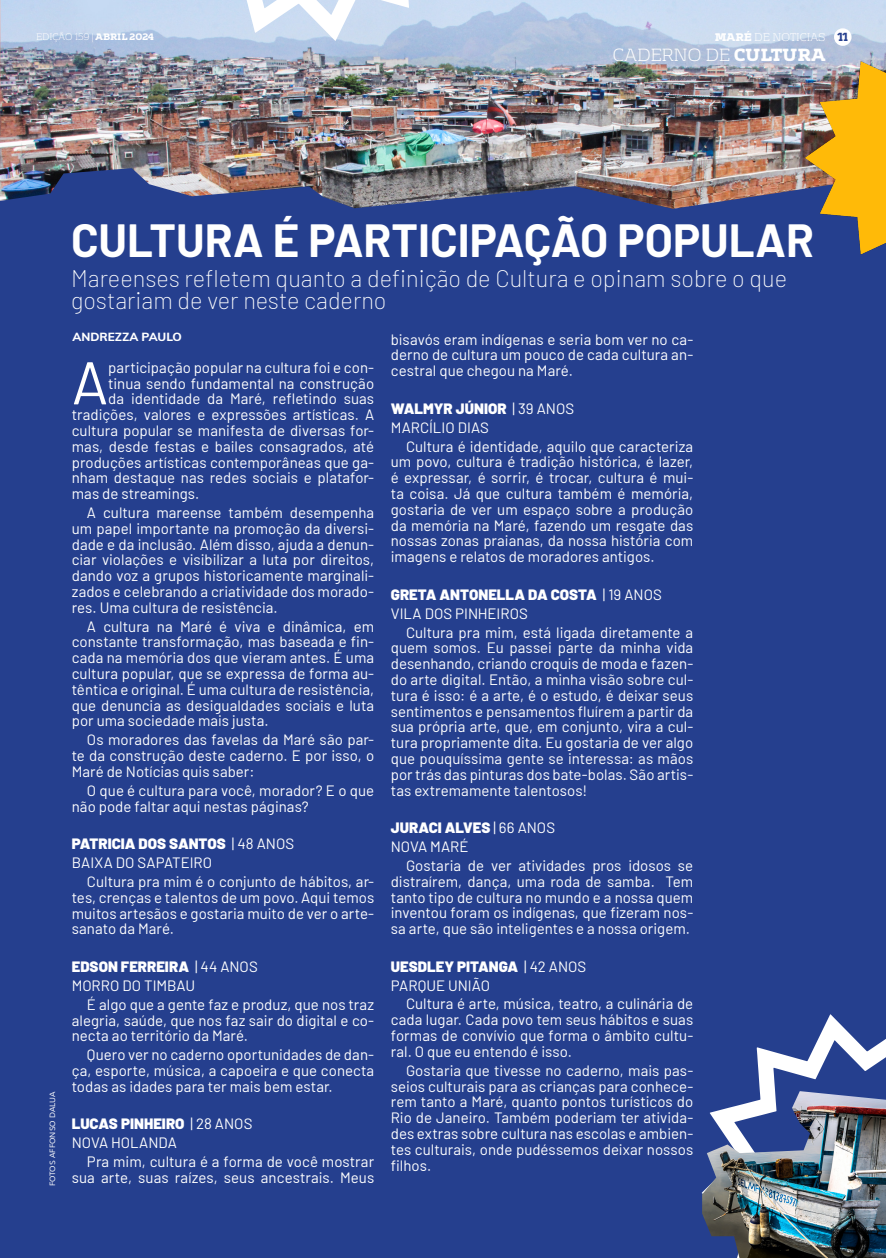
<style>
.page{position:relative;width:886px;height:1258px;background:#253f8e}
.page>*{position:absolute;margin:0;border:0;box-sizing:border-box;transform-origin:0 0}
.t1{font:60.12px "Barlow";color:#fff}
.t2{font:700 45.5px "Barlow";color:#fff}
.t3{font:200 23.5px/22px "Barlow";color:#fff}
.t4{font:300 16px "Vezus Serif";letter-spacing:-.005em;color:#fff}
.t5{font:15px/15.8px "Barlow";color:#fff;text-align:justify}
.t6{font:900 15px "Barlow";color:#fff}
.Autor{font:800 11.75px "Muli";color:#fff}
.t7{font:900 10.62px "Vezus Serif W01";color:#253f8e}
.t8{font:300 10px "Vezus Serif W01";color:#fff}
.t9{font:300 8.5px "Vezus Serif W01";color:#fff}
.t10{font:7.5px "Muli";color:#fff;scale:1.05 1}
.s1{font-weight:900}
.s2{font-family:"Vezus Serif W01";font-weight:900}
.s3{font-weight:400}
</style>
<div class="page">
<img style="left:0;top:0;width:786px;height:209px">
<svg style="left:756px;top:1014px;width:130px;height:77px"></svg>
<img style="left:0;top:0;width:1px;height:136px">
<img style="left:786px;top:0;width:100px;height:255px">
<img style="left:702px;top:1091px;width:184px;height:167px">
<div style="left:834px;top:28px;width:17px;height:18px;background:#fff;border-radius:50%"></div>
<svg style="left:157px;top:0;width:307px;height:41px;background:#ceddf1"></svg>
<p class="t9" style="left:36px;top:32px;width:119px">EDIÇÃO 159 | <span class="s1">ABRIL 2024</span></p>
<p class="t8" style="left:715px;top:31px;width:112px"><span class="s1">MARÉ</span> DE NOTICIAS</p>
<p class="t7" style="left:837px;top:30px;width:12px">11</p>
<p class="t4" style="left:613px;top:45px;width:214px">CADERNO DE <span class="s2">CULTURA</span></p>
<p class="t2" style="left:71px;top:207px;width:744px">CULTURA É PARTICIPAÇÃO POPULAR</p>
<p class="t10" style="left:48px;top:1186px;width:92px;rotate:-90deg">FOTOS AFFONSO DALUA</p>
<p class="t3" style="left:71px;top:266px;width:718px">Mareenses refletem quanto a definição de Cultura e opinam sobre o que gostariam de ver neste caderno</p>
<p class="Autor" style="left:72px;top:329px;width:111px">ANDREZZA PAULO</p>
<p class="t1" style="left:72px;top:339px;width:38px">A</p>
<p class="t5" style="left:108px;top:358px;width:267px">participação popular na cultura foi e con-</p>
<p class="t5" style="left:108px;top:374px;width:267px">tinua sendo fundamental na construção</p>
<p class="t5" style="left:108px;top:390px;width:267px">da identidade da Maré, refletindo suas</p>
<p class="t5" style="left:72px;top:406px;width:304px">tradições, valores e expressões artísticas. A</p>
<p class="t5" style="left:72px;top:421px;width:304px">cultura popular se manifesta de diversas for-</p>
<p class="t5" style="left:72px;top:437px;width:304px">mas, desde festas e bailes consagrados, até</p>
<p class="t5" style="left:72px;top:453px;width:304px">produções artísticas contemporâneas que ga-</p>
<p class="t5" style="left:72px;top:469px;width:304px">nham destaque nas redes sociais e platafor-</p>
<p class="t5" style="left:72px;top:485px;width:129px">mas de streamings.</p>
<p class="t5" style="left:72px;top:504px;width:304px;text-indent:15px">A cultura mareense também desempenha um papel importante na promoção da diversi&shy;dade e da inclusão. Além disso, ajuda a denun&shy;ciar violações e visibilizar a luta por direitos, dando voz a grupos historicamente marginali&shy;zados e celebrando a criatividade dos morado&shy;res. Uma cultura de resistência.</p>
<p class="t5" style="left:72px;top:617px;width:304px;text-indent:15px">A cultura na Maré é viva e dinâmica, em constante transformação, mas baseada e fin&shy;cada na memória dos que vieram antes. É uma cultura popular, que se expressa de forma au&shy;têntica e original. É uma cultura de resistência, que denuncia as desigualdades sociais e luta por uma sociedade mais justa.</p>
<p class="t5" style="left:72px;top:731px;width:304px;text-indent:15px">Os moradores das favelas da Maré são par&shy;te da construção deste caderno. E por isso, o Maré de Notícias quis saber:</p>
<p class="t5" style="left:72px;top:781px;width:304px;text-indent:15px">O que é cultura para você, morador? E o que não pode faltar aqui nestas páginas?</p>
<p class="t6" style="left:72px;top:832px;width:224px">PATRICIA DOS SANTOS <span class="s3">| 48 ANOS</span></p>
<p class="t5" style="left:72px;top:854px;width:142px">BAIXA DO SAPATEIRO</p>
<p class="t5" style="left:72px;top:872px;width:304px;text-indent:15px">Cultura pra mim é o conjunto de hábitos, ar&shy;tes, crenças e talentos de um povo. Aqui temos muitos artesãos e gostaria muito de ver o arte&shy;sanato da Maré.</p>
<p class="t6" style="left:72px;top:955px;width:188px">EDSON FERREIRA <span class="s3">| 44 ANOS</span></p>
<p class="t5" style="left:72px;top:976px;width:125px">MORRO DO TIMBAU</p>
<p class="t5" style="left:72px;top:995px;width:304px;text-indent:15px">É algo que a gente faz e produz, que nos traz alegria, saúde, que nos faz sair do digital e co&shy;necta ao território da Maré.</p>
<p class="t5" style="left:72px;top:1046px;width:304px;text-indent:15px">Quero ver no caderno oportunidades de dan&shy;ça, esporte, música, a capoeira e que conecta todas as idades para ter mais bem estar.</p>
<p class="t6" style="left:72px;top:1113px;width:182px">LUCAS PINHEIRO <span class="s3">| 28 ANOS</span></p>
<p class="t5" style="left:72px;top:1134px;width:107px">NOVA HOLANDA</p>
<p class="t5" style="left:72px;top:1153px;width:304px;text-align:right">Pra mim, cultura é a forma de você mostrar sua arte, suas raízes, seus ancestrais. Meus</p>
<p class="t5" style="left:391px;top:330px;width:304px">bisavós eram indígenas e seria bom ver no ca&shy;derno de cultura um pouco de cada cultura an&shy;cestral que chegou na Maré.</p>
<p class="t6" style="left:391px;top:397px;width:185px">WALMYR JÚNIOR <span class="s3">| 39 ANOS</span></p>
<p class="t5" style="left:391px;top:418px;width:100px">MARCÍLIO DIAS</p>
<p class="t5" style="left:391px;top:437px;width:304px;text-indent:15px">Cultura é identidade, aquilo que caracteriza um povo, cultura é tradição histórica, é lazer, é expressar, é sorrir, é trocar, cultura é mui&shy;ta coisa. Já que cultura também é memória, gostaria de ver um espaço sobre a produção da memória na Maré, fazendo um resgate das nossas zonas praianas, da nossa história com imagens e relatos de moradores antigos.</p>
<p class="t6" style="left:391px;top:583px;width:273px">GRETA ANTONELLA DA COSTA <span class="s3">| 19 ANOS</span></p>
<p class="t5" style="left:391px;top:604px;width:139px">VILA DOS PINHEIROS</p>
<p class="t5" style="left:391px;top:623px;width:304px;text-indent:15px">Cultura pra mim, está ligada diretamente a quem somos. Eu passei parte da minha vida desenhando, criando croquis de moda e fazen&shy;do arte digital. Então, a minha visão sobre cul&shy;tura é isso: é a arte, é o estudo, é deixar seus sentimentos e pensamentos fluírem a partir da sua própria arte, que, em conjunto, vira a cul&shy;tura propriamente dita. Eu gostaria de ver algo que pouquíssima gente se interessa: as mãos por trás das pinturas dos bate-bolas. São artis&shy;tas extremamente talentosos!</p>
<p class="t6" style="left:391px;top:816px;width:166px">JURACI ALVES <span class="s3">| 66 ANOS</span></p>
<p class="t5" style="left:391px;top:838px;width:79px">NOVA MARÉ</p>
<p class="t5" style="left:391px;top:856px;width:304px;text-indent:15px">Gostaria de ver atividades pros idosos se distraírem, dança, uma roda de samba. Tem tanto tipo de cultura no mundo e a nossa quem inventou foram os indígenas, que fizeram nos&shy;sa arte, que são inteligentes e a nossa origem.</p>
<p class="t6" style="left:391px;top:955px;width:197px">UESDLEY PITANGA <span class="s3">| 42 ANOS</span></p>
<p class="t5" style="left:391px;top:976px;width:101px">PARQUE UNIÃO</p>
<p class="t5" style="left:391px;top:995px;width:304px;text-indent:15px">Cultura é arte, música, teatro, a culinária de cada lugar. Cada povo tem seus hábitos e suas formas de convívio que forma o âmbito cultu&shy;ral. O que eu entendo é isso.</p>
<p class="t5" style="left:391px;top:1061px;width:304px;text-indent:15px">Gostaria que tivesse no caderno, mais pas&shy;seios culturais para as crianças para conhece&shy;rem tanto a Maré, quanto pontos turísticos do Rio de Janeiro. Também poderiam ter ativida&shy;des extras sobre cultura nas escolas e ambien&shy;tes culturais, onde pudéssemos deixar nossos filhos.</p>
</div>
